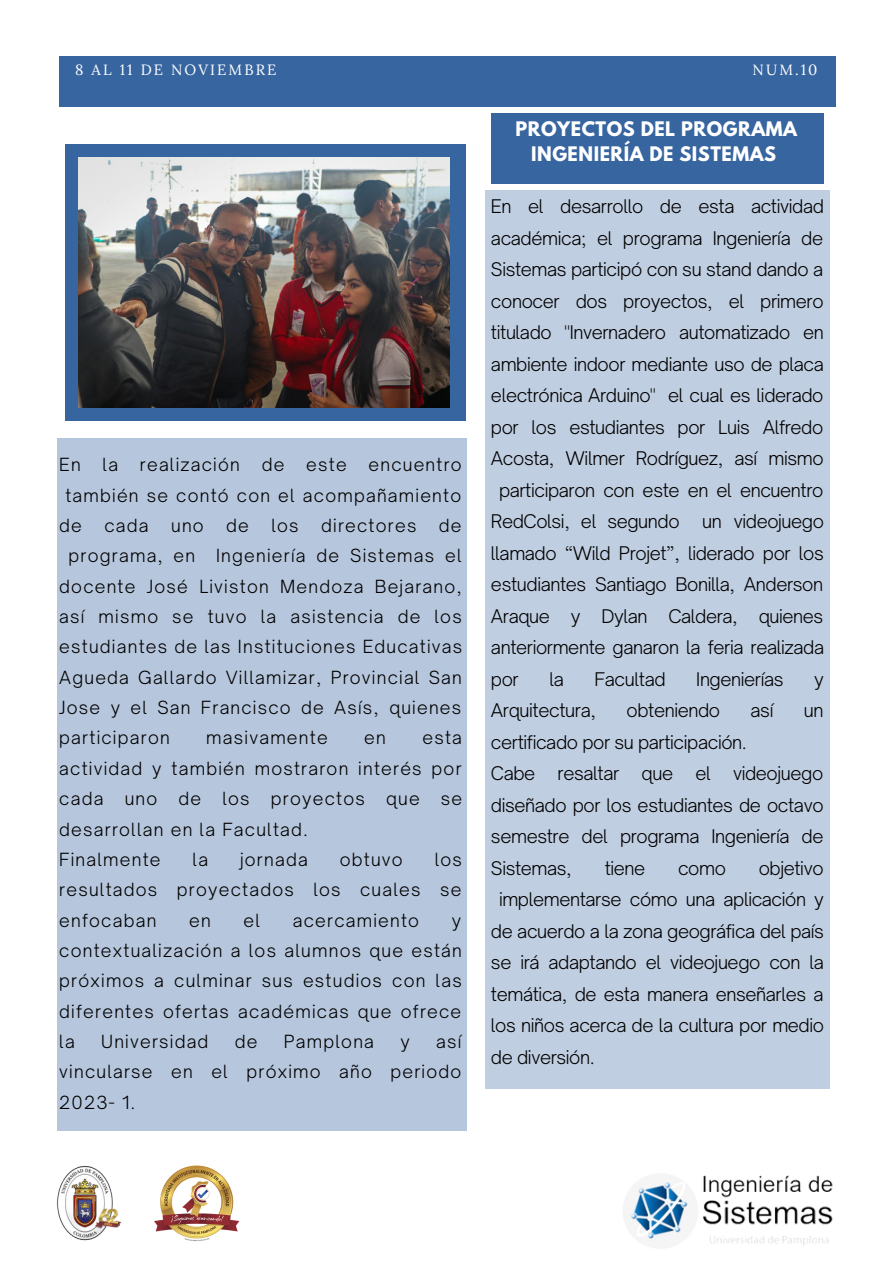
<style>
.page{position:relative;width:893px;height:1264px;background:#fff}
.page>*{position:absolute;margin:0;border:0;box-sizing:border-box;transform-origin:0 0}
.t1{font:300 18px/31.5px "Open Sauce One";letter-spacing:-.02em;color:#000}
.t2{font:700 17.7px/24.8px "League Spartan";letter-spacing:.03em;color:#fff;text-align:center}
.t3{font:300 17.4px/30.3px "Open Sauce One";letter-spacing:.07em;color:#000;text-align:justify}
.t4{font:14.85px "Lora";letter-spacing:.14em;color:#fff}
</style>
<div class="page">
<div style="left:65px;top:144px;width:401px;height:276px;background:#3765a0"></div>
<img style="left:78px;top:158px;width:371px;height:249px">
<div style="left:59px;top:56px;width:776px;height:51px;background:#3765a0"></div>
<img style="left:623px;top:1174px;width:210px;height:74px">
<img style="left:154px;top:1165px;width:86px;height:76px">
<div style="left:57px;top:438px;width:409px;height:693px;background:#b6c6dc"></div>
<div style="left:485px;top:191px;width:344px;height:898px;background:#c0cee1"></div>
<img style="left:57px;top:1166px;width:65px;height:75px">
<div style="left:491px;top:113px;width:332px;height:71px;background:#3765a0"></div>
<p class="t4" style="left:75px;top:60px;width:203px">8 AL 11 DE NOVIEMBRE</p>
<p class="t4" style="left:752px;top:60px;width:66px">NUM.10</p>
<p class="t3" style="left:59px;top:449px;width:23px">En</p>
<p class="t3" style="left:103px;top:449px;width:17px">la</p>
<p class="t3" style="left:140px;top:449px;width:101px">realización</p>
<p class="t3" style="left:262px;top:449px;width:24px">de</p>
<p class="t3" style="left:306px;top:449px;width:42px">este</p>
<p class="t3" style="left:368px;top:449px;width:95px">encuentro</p>
<p class="t3" style="left:65px;top:480px;width:397px">también se contó con el acompañamiento</p>
<p class="t3" style="left:59px;top:510px;width:24px">de</p>
<p class="t3" style="left:104px;top:510px;width:46px">cada</p>
<p class="t3" style="left:171px;top:510px;width:34px">uno</p>
<p class="t3" style="left:226px;top:510px;width:24px">de</p>
<p class="t3" style="left:271px;top:510px;width:29px">los</p>
<p class="t3" style="left:321px;top:510px;width:97px">directores</p>
<p class="t3" style="left:439px;top:510px;width:24px">de</p>
<p class="t3" style="left:69px;top:540px;width:394px">programa, en Ingeniería de Sistemas el</p>
<p class="t3" style="left:59px;top:571px;width:404px">docente José Liviston Mendoza Bejarano,</p>
<p class="t3" style="left:59px;top:601px;width:404px">así mismo se tuvo la asistencia de los</p>
<p class="t3" style="left:59px;top:631px;width:404px">estudiantes de las Instituciones Educativas</p>
<p class="t3" style="left:59px;top:662px;width:404px">Agueda Gallardo Villamizar, Provincial San</p>
<p class="t3" style="left:59px;top:692px;width:403px">Jose y el San Francisco de Asís, quienes</p>
<p class="t3" style="left:59px;top:722px;width:112px">participaron</p>
<p class="t3" style="left:206px;top:722px;width:123px">masivamente</p>
<p class="t3" style="left:364px;top:722px;width:23px">en</p>
<p class="t3" style="left:59px;top:722px;width:404px;text-align:left;text-indent:363px">esta actividad y también mostraron interés por cada uno de los proyectos que se desarrollan en la Facultad.<br>Finalmente</p>
<p class="t3" style="left:193px;top:844px;width:17px">la</p>
<p class="t3" style="left:240px;top:844px;width:69px">jornada</p>
<p class="t3" style="left:340px;top:844px;width:65px">obtuvo</p>
<p class="t3" style="left:59px;top:844px;width:404px;text-indent:375px">los resultados proyectados los cuales se enfocaban</p>
<p class="t3" style="left:189px;top:904px;width:23px">en</p>
<p class="t3" style="left:243px;top:904px;width:18px">el</p>
<p class="t3" style="left:293px;top:904px;width:128px">acercamiento</p>
<p class="t3" style="left:59px;top:904px;width:404px;text-indent:392px">y contextualización a los alumnos que están próximos a culminar sus estudios con las diferentes ofertas académicas que ofrece la</p>
<p class="t3" style="left:101px;top:1026px;width:109px">Universidad</p>
<p class="t3" style="left:235px;top:1026px;width:24px">de</p>
<p class="t3" style="left:284px;top:1026px;width:92px">Pamplona</p>
<p class="t3" style="left:400px;top:1026px;width:11px">y</p>
<p class="t3" style="left:59px;top:1026px;width:403px;text-indent:377px">así vincularse en el próximo año periodo 2023- 1.</p>
<p class="t2" style="left:515px;top:119px;width:283px">PROYECTOS DEL PROGRAMA<br>INGENIERÍA DE SISTEMAS</p>
<p class="t1" style="left:491px;top:191px;width:334px">En el desarrollo de esta actividad</p>
<p class="t1" style="left:491px;top:222px;width:333px">académica; el programa Ingeniería de</p>
<p class="t1" style="left:491px;top:254px;width:333px">Sistemas participó con su stand dando a</p>
<p class="t1" style="left:491px;top:285px;width:334px">conocer dos proyectos, el primero</p>
<p class="t1" style="left:491px;top:317px;width:334px">titulado "Invernadero automatizado en</p>
<p class="t1" style="left:491px;top:348px;width:334px">ambiente indoor mediante uso de placa</p>
<p class="t1" style="left:491px;top:380px;width:334px">electrónica Arduino" el cual es liderado</p>
<p class="t1" style="left:491px;top:411px;width:334px">por los estudiantes por Luis Alfredo</p>
<p class="t1" style="left:491px;top:443px;width:334px">Acosta, Wilmer Rodríguez, así mismo</p>
<p class="t1" style="left:499px;top:474px;width:326px">participaron con este en el encuentro</p>
<p class="t1" style="left:491px;top:505px;width:334px">RedColsi, el segundo un videojuego</p>
<p class="t1" style="left:491px;top:537px;width:334px">llamado “Wild Projet”, liderado por los</p>
<p class="t1" style="left:491px;top:568px;width:333px">estudiantes Santiago Bonilla, Anderson</p>
<p class="t1" style="left:491px;top:600px;width:334px">Araque y Dylan Caldera, quienes</p>
<p class="t1" style="left:491px;top:631px;width:334px">anteriormente ganaron la feria realizada</p>
<p class="t1" style="left:491px;top:663px;width:29px">por</p>
<p class="t1" style="left:549px;top:663px;width:16px">la</p>
<p class="t1" style="left:594px;top:663px;width:72px">Facultad</p>
<p class="t1" style="left:696px;top:663px;width:89px">Ingenierías</p>
<p class="t1" style="left:814px;top:663px;width:11px">y</p>
<p class="t1" style="left:491px;top:694px;width:106px">Arquitectura,</p>
<p class="t1" style="left:626px;top:694px;width:95px">obteniendo</p>
<p class="t1" style="left:750px;top:694px;width:24px">así</p>
<p class="t1" style="left:803px;top:694px;width:21px">un</p>
<p class="t1" style="left:491px;top:726px;width:334px">certificado por su participación.<br>Cabe resaltar que el videojuego diseñado por los estudiantes de octavo semestre del programa Ingeniería de<br>Sistemas,</p>
<p class="t1" style="left:604px;top:852px;width:42px">tiene</p>
<p class="t1" style="left:678px;top:852px;width:49px">como</p>
<p class="t1" style="left:758px;top:852px;width:66px">objetivo</p>
<p class="t1" style="left:499px;top:883px;width:326px">implementarse cómo una aplicación y</p>
<p class="t1" style="left:491px;top:915px;width:334px">de acuerdo a la zona geográfica del país</p>
<p class="t1" style="left:491px;top:946px;width:334px">se irá adaptando el videojuego con la</p>
<p class="t1" style="left:491px;top:978px;width:334px">temática, de esta manera enseñarles a</p>
<p class="t1" style="left:491px;top:1009px;width:334px">los niños acerca de la cultura por medio</p>
<p class="t1" style="left:491px;top:1041px;width:105px">de diversión.</p>
</div>
